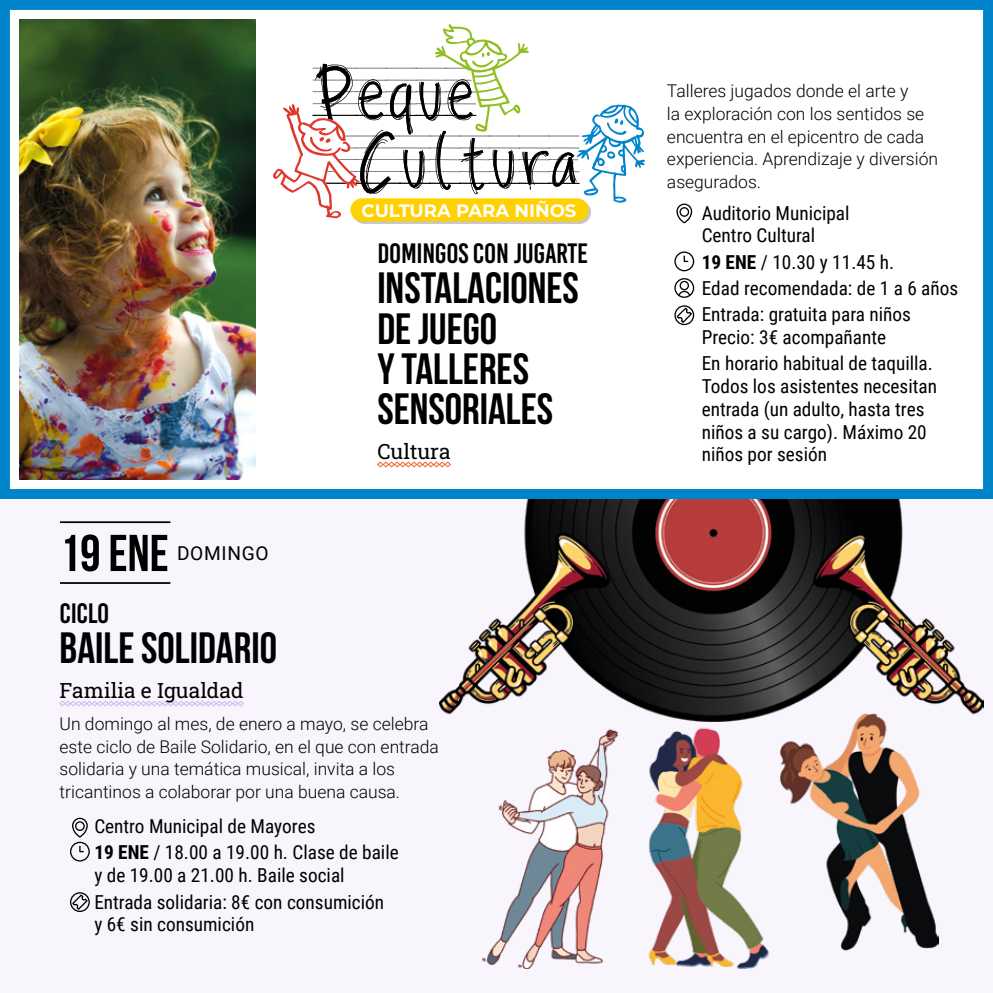
<style>
.page{position:relative;width:993px;height:993px;background:#fff}
.page>*{position:absolute;margin:0;border:0;box-sizing:border-box;transform-origin:0 0}
.t1{font:700 51.62px "Bebas Neue";color:#000}
.t2{font:700 43.75px/40.2px "Bebas Neue";color:#000}
.t3{font:28px "Bebas Kai";letter-spacing:-.01em;color:#000}
.t4{font:21px "Roboto Slab";color:#000}
.t5{font:19.25px/26.2px "Roboto Condensed";color:#000}
.t6{font:19.07px "Roboto";letter-spacing:.035em;color:#000}
.t7{font:700 18.03px "Montserrat";color:#fff}
.t8{font:300 17.5px/22.8px "Roboto";color:#000}
.s1{font-weight:700}
</style>
<div class="page">
<div style="left:0;top:494px;width:992px;height:498px;background:#f8f5fd"></div>
<img style="left:439px;top:499px;width:543px;height:216px">
<img style="left:0;top:0;width:992px;height:499px">
<svg style="left:353px;top:201px;width:238px;height:23px"></svg>
<div style="left:350px;top:198px;width:238px;height:23px;background:#ffd100;border-radius:12px"></div>
<svg style="left:273px;top:22px;width:372px;height:196px"></svg>
<svg style="left:59px;top:700px;width:185px;height:6px"></svg>
<hr style="left:60px;top:521px;width:110px;height:2px;background:#000">
<hr style="left:60px;top:582px;width:110px;height:1px;background:#000">
<img style="left:483px;top:713px;width:455px;height:254px">
<svg style="left:70px;top:817px;width:20px;height:44px"></svg>
<svg style="left:70px;top:892px;width:20px;height:20px"></svg>
<p class="t7" style="left:361px;top:197px;width:216px">CULTURA PARA NIÑOS</p>
<h1 class="t1" style="left:60px;top:524px;width:111px">19 ENE</h1>
<p class="t6" style="left:177px;top:539px;width:93px">DOMINGO</p>
<h3 class="t3" style="left:377px;top:238px;width:212px">DOMINGOS CON JUGARTE</h3>
<h2 class="t2" style="left:377px;top:267px;width:203px">INSTALACIONES<br>DE JUEGO<br>Y TALLERES<br>SENSORIALES</h2>
<p class="t4" style="left:377px;top:437px;width:75px">Cultura</p>
<h3 class="t3" style="left:60px;top:598px;width:51px">CICLO</h3>
<h2 class="t2" style="left:60px;top:627px;width:219px">BAILE SOLIDARIO</h2>
<p class="t4" style="left:60px;top:676px;width:185px">Familia e Igualdad</p>
<p class="t8" style="left:60px;top:711px;width:381px">Un domingo al mes, de enero a mayo, se celebra este ciclo de Baile Solidario, en el que con entrada solidaria y una temática musical, invita a los tricantinos a colaborar por una buena causa.</p>
<p class="t5" style="left:94px;top:812px;width:306px">Centro Municipal de Mayores<br><span class="s1">19 ENE</span> / 18.00 a 19.00 h. Clase de baile</p>
<p class="t5" style="left:94px;top:861px;width:291px">y de 19.00 a 21.00 h. Baile social<br>Entrada solidaria: 8€ con consumición</p>
<p class="t5" style="left:94px;top:910px;width:161px">y 6€ sin consumición</p>
<p class="t8" style="left:666px;top:79px;width:272px">Talleres jugados donde el arte y<br>la exploración con los sentidos se encuentra en el epicentro de cada experiencia. Aprendizaje y diversión asegurados.</p>
<p class="t5" style="left:701px;top:200px;width:149px;line-height:22.8px">Auditorio Municipal<br>Centro Cultural</p>
<p class="t5" style="left:701px;top:248px;width:258px"><span class="s1">19 ENE</span> / 10.30 y 11.45 h.<br>Edad recomendada: de 1 a 6 años<br>Entrada: gratuita para niños</p>
<p class="t5" style="left:701px;top:323px;width:233px">Precio: 3€ acompañante<br>En horario habitual de taquilla.</p>
<p class="t5" style="left:701px;top:374px;width:237px;line-height:22.8px">Todos los asistentes necesitan entrada (un adulto, hasta tres niños a su cargo). Máximo 20 niños por sesión</p>
</div>
